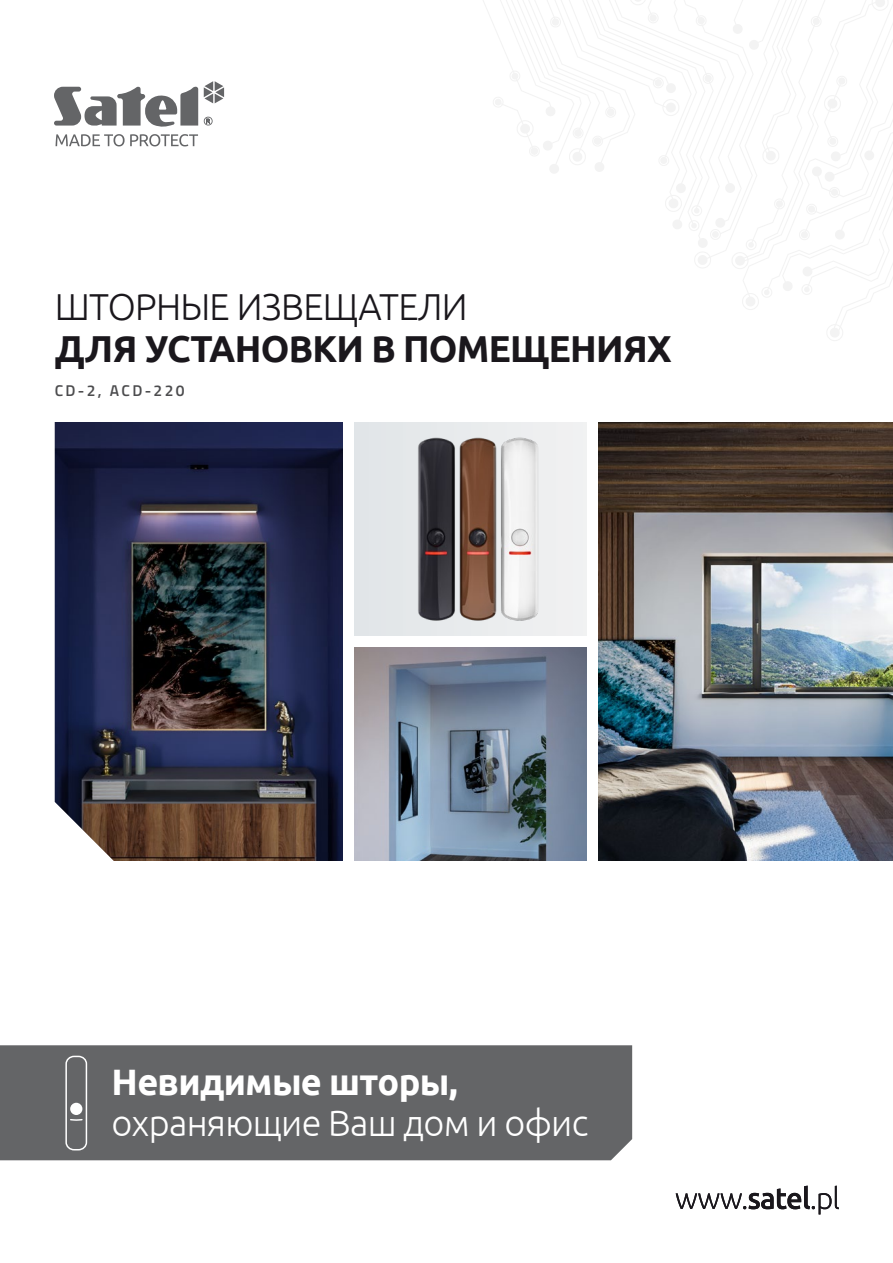
<style>
.page{position:relative;width:893px;height:1263px;background:#fff}
.page>*{position:absolute;margin:0;border:0;box-sizing:border-box;transform-origin:0 0}
.t1{font:700 37.5px "Ubuntu";letter-spacing:-.02em;color:#1a171c}
.t2{font:300 37.5px "Ubuntu";letter-spacing:-.02em;color:#1a171c}
.t3{font:300 36.75px "Ubuntu";letter-spacing:-.02em;color:#fff}
.t4{font:700 36.75px "Ubuntu";letter-spacing:-.02em;color:#fff}
.t5{font:600 15.6px "Cairo";letter-spacing:.15em;color:#4c4c4e}
</style>
<div class="page">
<img style="left:354px;top:422px;width:233px;height:214px">
<svg style="left:483px;top:0;width:410px;height:341px"></svg>
<svg style="left:54px;top:86px;width:144px;height:41px"></svg>
<svg style="left:204px;top:81px;width:20px;height:22px"></svg>
<svg style="left:204px;top:117px;width:9px;height:9px"></svg>
<svg style="left:56px;top:134px;width:142px;height:12px"></svg>
<img style="left:55px;top:422px;width:288px;height:439px">
<img style="left:354px;top:647px;width:233px;height:214px">
<img style="left:598px;top:422px;width:295px;height:439px">
<div style="left:0;top:1045px;width:632px;height:115px;background:#646567"></div>
<div style="left:65px;top:1056px;width:22px;height:94px;border:2px solid #fff;border-radius:8px"></div>
<div style="left:70px;top:1103px;width:12px;height:12px;background:#fff;border-radius:50%"></div>
<svg style="left:69px;top:1118px;width:15px;height:4px"></svg>
<svg style="left:676px;top:1185px;width:163px;height:29px"></svg>
<p class="t2" style="left:55px;top:284px;width:414px">ШТОРНЫЕ ИЗВЕЩАТЕЛИ</p>
<p class="t1" style="left:55px;top:326px;width:618px">ДЛЯ УСТАНОВКИ В ПОМЕЩЕНИЯХ</p>
<p class="t5" style="left:55px;top:379px;width:131px">CD-2, ACD-220</p>
<p class="t4" style="left:112px;top:1060px;width:347px">Невидимые шторы,</p>
<p class="t3" style="left:112px;top:1101px;width:478px">охраняющие Ваш дом и офис</p>
</div>
